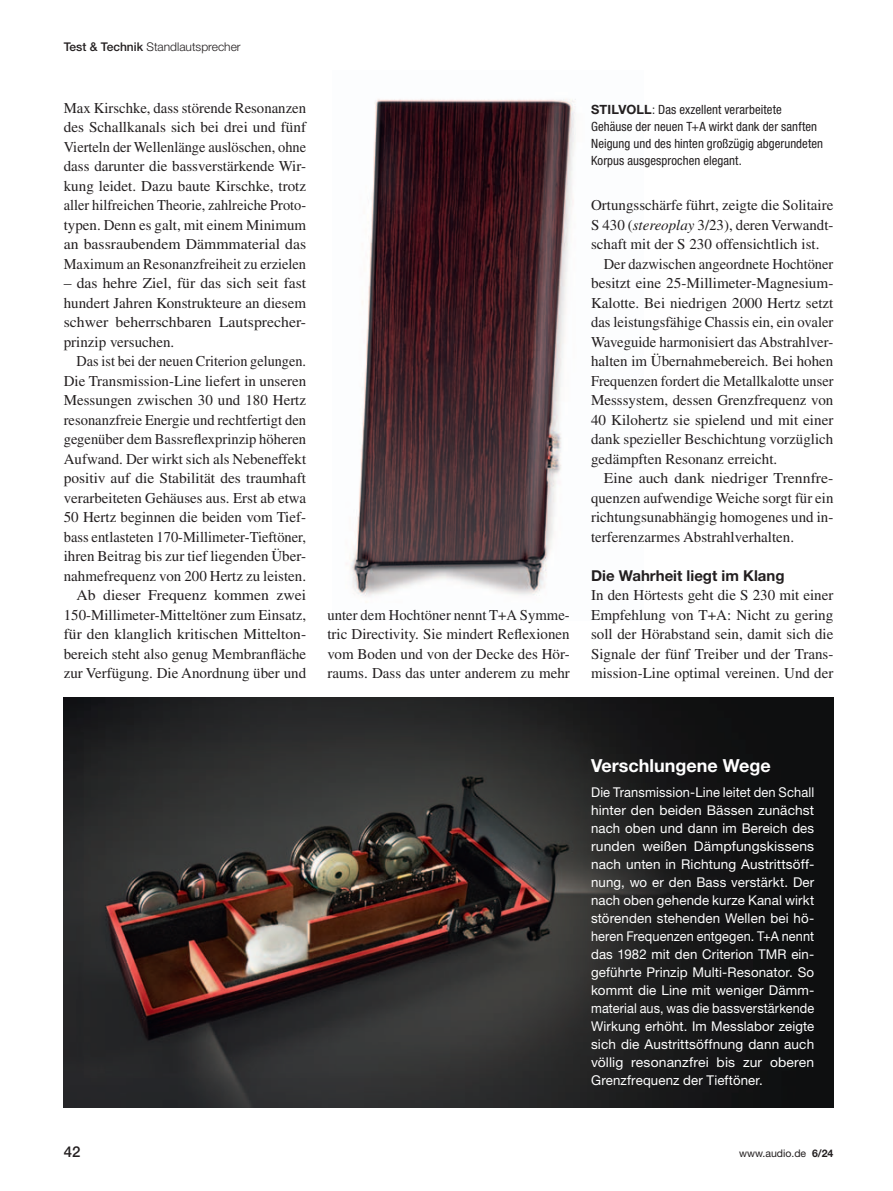
<style>
.page{position:relative;width:893px;height:1191px;background:#fff}
.page>*{position:absolute;margin:0;border:0;box-sizing:border-box;transform-origin:0 0}
._020_Headline_Kasten{font:700 18px "Helvetica Neue LT Std";color:#fff}
._006_Body_3mm{font:15px/19.5px "Times LT Std";color:#231f20;text-align:justify}
._006_Body_3mm-2{font:15px/19.5px "Times LT Std";color:#231f20;text-align:justify;scale:.95 1}
._006_Body_3mm-3{font:15px/19.5px "Times LT Std";color:#231f20;text-align:justify;scale:.96 1}
._006_Body_3mm-4{font:15px/19.5px "Times LT Std";color:#231f20;text-align:justify;scale:1.05 1}
._006a_Body_0mm{font:15px/19.5px "Times LT Std";color:#231f20;text-align:justify}
._006_Body_3mm-5{font:15px/19.5px "Times LT Std";color:#231f20;text-align:justify;scale:1.04 1}
._007_Zwiti{font:700 15px "Helvetica Neue LT Std";color:#231f20}
.t1{font:500 15px "Helvetica Neue LT Std";color:#231f20}
._024_Kastentext{font:13.5px/18px "Helvetica Neue LT Std";letter-spacing:.01em;color:#fff;text-align:justify;scale:.96 1}
.BU_Erster_Absatz_AUD{font:condensed 12.75px/17.2px "Helvetica Neue LT Std";letter-spacing:.005em;color:#231f20}
.t2{font:300 12px "Helvetica Neue LT Std";color:#231f20}
.t3{font:10.5px "Helvetica Neue LT Std";color:#231f20}
.s1{font-weight:500}
.s2{font-weight:700;font-stretch:normal}
.s3{font-style:italic}
.s4{font-weight:700}
</style>
<div class="page">
<img style="left:64px;top:698px;width:769px;height:409px">
<img style="left:351px;top:99px;width:225px;height:498px">
<p class="t2" style="left:64px;top:39px;width:178px"><span class="s1">Test &amp; Technik</span> Standlautsprecher</p>
<p class="_006_Body_3mm" style="left:64px;top:98px;width:244px">Max Kirschke, dass störende Resonanzen des Schallkanals sich bei drei und fünf Vierteln der Wellenlänge auslöschen, ohne dass darunter die bassverstärkende Wir&shy;kung leidet. Dazu baute Kirschke, trotz aller hilfreichen Theorie, zahlreiche Proto&shy;typen. Denn es galt, mit einem Minimum an bassraubendem Dämmmaterial das Maximum an Resonanzfreiheit zu erzielen</p>
<p class="_006_Body_3mm-5" style="left:64px;top:273px;width:235px">– das hehre Ziel, für das sich seit fast hundert Jahren Konstrukteure an diesem schwer beherrschbaren Lautsprecher&shy;prinzip versuchen.</p>
<p class="_006_Body_3mm-2" style="left:64px;top:351px;width:257px;text-indent:13px">Das ist bei der neuen Criterion gelungen.<br>Die Transmission-Line liefert in unseren Messungen zwischen 30 und 180 Hertz resonanzfreie Energie und rechtfertigt den gegenüber dem Bassreflexprinzip höheren Aufwand. Der wirkt sich als Nebeneffekt positiv auf die Stabilität des traumhaft verarbeiteten Gehäuses aus. Erst ab etwa 50 Hertz beginnen die beiden vom Tief&shy;bass entlasteten 170-Millimeter-Tieftöner, ihren Beitrag bis zur tief liegenden Über&shy;nahmefrequenz von 200 Hertz zu leisten.</p>
<p class="_006_Body_3mm-4" style="left:64px;top:585px;width:232px;text-indent:13px">Ab dieser Frequenz kommen zwei 150-Millimeter-Mitteltöner zum Einsatz, für den klanglich kritischen Mittelton&shy;bereich steht also genug Membranfläche zur Verfügung. Die Anordnung über und</p>
<p class="_006_Body_3mm" style="left:327px;top:605px;width:244px">unter dem Hochtöner nennt T+A Symme&shy;tric Directivity. Sie mindert Reflexionen vom Boden und von der Decke des Hör&shy;raums. Dass das unter anderem zu mehr</p>
<p class="BU_Erster_Absatz_AUD" style="left:591px;top:100px;width:233px"><span class="s2">STILVOLL</span>: Das exzellent verarbeitete Gehäuse der neuen T+A wirkt dank der sanften Neigung und des hinten großzügig abgerundeten Korpus ausgesprochen elegant.</p>
<p class="_006_Body_3mm" style="left:591px;top:195px;width:244px">Ortungsschärfe führt, zeigte die Solitaire S 430 (<span class="s3">stereoplay</span> 3/23), deren Verwandt&shy;schaft mit der S 230 offensichtlich ist.</p>
<p class="_006_Body_3mm-3" style="left:591px;top:254px;width:254px;text-indent:13px">Der dazwischen angeordnete Hochtöner besitzt eine 25-Millimeter-Magnesium-Kalotte. Bei niedrigen 2000 Hertz setzt das leistungsfähige Chassis ein, ein ovaler Waveguide harmonisiert das Abstrahlver&shy;halten im Übernahmebereich. Bei hohen Frequenzen fordert die Metallkalotte unser Messsystem, dessen Grenzfrequenz von 40 Kilohertz sie spielend und mit einer dank spezieller Beschichtung vorzüglich gedämpften Resonanz erreicht.</p>
<p class="_006_Body_3mm-4" style="left:591px;top:468px;width:232px;text-indent:13px">Eine auch dank niedriger Trennfre&shy;quenzen aufwendige Weiche sorgt für ein richtungsunabhängig homogenes und in&shy;terferenzarmes Abstrahlverhalten.</p>
<p class="_007_Zwiti" style="left:591px;top:566px;width:195px">Die Wahrheit liegt im Klang</p>
<p class="_006a_Body_0mm" style="left:591px;top:585px;width:244px">In den Hörtests geht die S 230 mit einer Empfehlung von T+A: Nicht zu gering soll der Hörabstand sein, damit sich die Signale der fünf Treiber und der Trans&shy;mission-Line optimal vereinen. Und der</p>
<p class="_020_Headline_Kasten" style="left:591px;top:754px;width:181px">Verschlungene Wege</p>
<p class="_024_Kastentext" style="left:591px;top:783px;width:234px">Die Transmission-Line leitet den Schall hinter den beiden Bässen zunächst nach oben und dann im Bereich des runden weißen Dämpfungskissens nach unten in Richtung Austrittsöff&shy;nung, wo er den Bass verstärkt. Der nach oben gehende kurze Kanal wirkt störenden stehenden Wellen bei hö&shy;heren Frequenzen entgegen. T+A nennt das 1982 mit den Criterion TMR ein&shy;geführte Prinzip Multi-Resonator. So kommt die Line mit weniger Dämm&shy;material aus, was die bassverstärkende Wirkung erhöht. Im Messlabor zeigte sich die Austrittsöffnung dann auch völlig resonanzfrei bis zur oberen Grenzfrequenz der Tieftöner.</p>
<p class="t1" style="left:64px;top:1142px;width:18px">42</p>
<p class="t3" style="left:739px;top:1147px;width:96px">www.audio.de <span class="s4">6/24</span></p>
</div>
